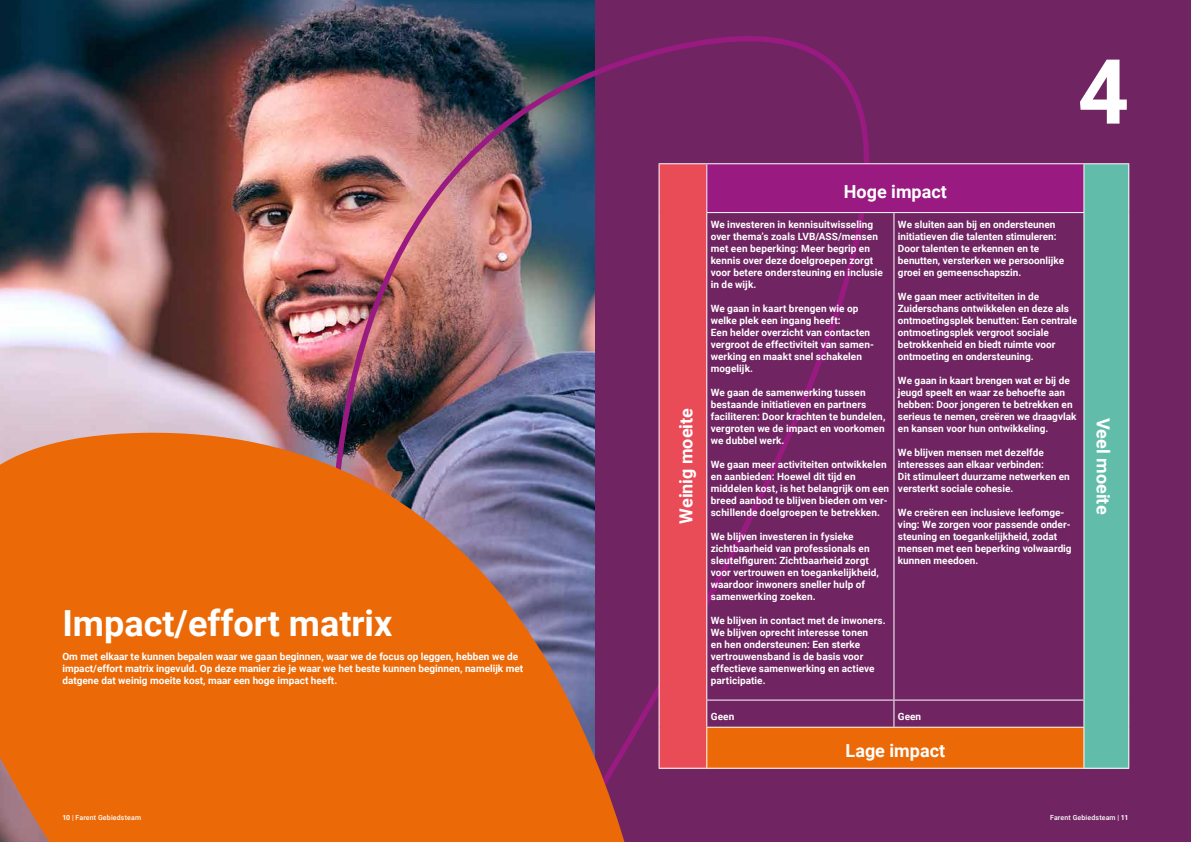
<style>
.page{position:relative;width:1191px;height:842px;background:#fff}
.page>*{position:absolute;margin:0;border:0;box-sizing:border-box;transform-origin:0 0}
.t1{font:700 90px "Roboto";color:#fff}
.t2{font:700 36px "Roboto";color:#fff}
.t3{font:700 18px "Roboto";color:#fff}
.t4{font:700 10px/12px "Roboto";color:#fff}
.t5{font:500 7px "Roboto";letter-spacing:.02em;color:#fff}
.s1{font-weight:700}
.s2{font-weight:400}
</style>
<div class="page">
<img style="left:0;top:0;width:110px;height:422px">
<img style="left:110px;top:0;width:1081px;height:842px">
<svg style="left:0;top:422px;width:810px;height:420px;background:#c15c2f"></svg>
<div style="left:659px;top:164px;width:48px;height:604px;background:#e94b57"></div>
<div style="left:707px;top:164px;width:377px;height:49px;background:#991a81"></div>
<div style="left:1084px;top:164px;width:44px;height:604px;background:#61bdaa"></div>
<div style="left:707px;top:727px;width:377px;height:41px;background:#ec6907"></div>
<hr style="left:707px;top:768px;width:187px;height:1px;background:#fff">
<hr style="left:894px;top:768px;width:190px;height:1px;background:#fff">
<hr style="left:706px;top:700px;width:188px;height:1px;background:#fff">
<hr style="left:706px;top:727px;width:188px;height:1px;background:#fff">
<hr style="left:707px;top:163px;width:187px;height:1px;background:#fff">
<hr style="left:894px;top:163px;width:190px;height:1px;background:#fff">
<hr style="left:706px;top:212px;width:188px;height:1px;background:#fff">
<hr style="left:658px;top:163px;width:49px;height:1px;background:#fff">
<hr style="left:658px;top:164px;width:1px;height:49px;background:#fff">
<hr style="left:706px;top:164px;width:1px;height:48px;background:#fff">
<hr style="left:658px;top:213px;width:1px;height:487px;background:#fff">
<hr style="left:706px;top:213px;width:1px;height:487px;background:#fff">
<svg style="left:658px;top:700px;width:1px;height:27px"></svg>
<svg style="left:706px;top:701px;width:1px;height:26px"></svg>
<hr style="left:658px;top:727px;width:1px;height:41px;background:#fff">
<hr style="left:706px;top:728px;width:1px;height:40px;background:#fff">
<hr style="left:658px;top:768px;width:49px;height:1px;background:#fff">
<hr style="left:1084px;top:163px;width:45px;height:1px;background:#fff">
<hr style="left:1083px;top:164px;width:1px;height:48px;background:#fff">
<hr style="left:1128px;top:164px;width:1px;height:49px;background:#fff">
<hr style="left:1128px;top:213px;width:1px;height:487px;background:#fff">
<svg style="left:1128px;top:700px;width:1px;height:27px"></svg>
<hr style="left:1083px;top:728px;width:1px;height:40px;background:#fff">
<hr style="left:1128px;top:727px;width:1px;height:41px;background:#fff">
<hr style="left:1084px;top:768px;width:45px;height:1px;background:#fff">
<hr style="left:894px;top:212px;width:190px;height:1px;background:#fff">
<hr style="left:893px;top:213px;width:1px;height:487px;background:#fff">
<hr style="left:1083px;top:213px;width:1px;height:487px;background:#fff">
<hr style="left:894px;top:700px;width:190px;height:1px;background:#fff">
<svg style="left:893px;top:701px;width:1px;height:26px"></svg>
<svg style="left:1083px;top:701px;width:1px;height:26px"></svg>
<hr style="left:894px;top:727px;width:190px;height:1px;background:#fff">
<h2 class="t2" style="left:62px;top:598px;width:332px">Impact/effort matrix</h2>
<p class="t4" style="left:62px;top:650px;width:462px">Om met elkaar te kunnen bepalen waar we gaan beginnen, waar we de focus op leggen, hebben we de impact/effort matrix ingevuld. Op deze manier zie je waar we het beste kunnen beginnen, namelijk met datgene dat weinig moeite kost, maar een hoge impact heeft.</p>
<h1 class="t1" style="left:1077px;top:29px;width:53px">4</h1>
<h3 class="t3" style="left:673px;top:524px;width:117px;rotate:-90deg">Weinig moeite</h3>
<h3 class="t3" style="left:844px;top:179px;width:104px">Hoge impact</h3>
<p class="t4" style="left:711px;top:218px;width:174px">We investeren in kennisuitwisseling over thema’s zoals LVB/ASS/mensen met een beperking: Meer begrip en kennis over deze doelgroepen zorgt voor betere ondersteuning en inclusie in de wijk.</p>
<p class="t4" style="left:711px;top:302px;width:165px">We gaan in kaart brengen wie op welke plek een ingang heeft:<br>Een helder overzicht van contacten vergroot de effectiviteit van samen&shy;werking en maakt snel schakelen mogelijk.</p>
<p class="t4" style="left:711px;top:386px;width:176px">We gaan de samenwerking tussen bestaande initiatieven en partners faciliteren: Door krachten te bundelen, vergroten we de impact en voorkomen we dubbel werk.</p>
<p class="t4" style="left:711px;top:458px;width:180px">We gaan meer activiteiten ontwikkelen en aanbieden: Hoewel dit tijd en middelen kost, is het belangrijk om een breed aanbod te blijven bieden om ver&shy;schillende doelgroepen te betrekken.</p>
<p class="t4" style="left:711px;top:530px;width:170px">We blijven investeren in fysieke zichtbaarheid van professionals en sleutelfiguren: Zichtbaarheid zorgt voor vertrouwen en toegankelijkheid, waardoor inwoners sneller hulp of samenwerking zoeken.</p>
<p class="t4" style="left:711px;top:614px;width:176px">We blijven in contact met de inwoners.<br>We blijven oprecht interesse tonen<br>en hen ondersteunen: Een sterke vertrouwensband is de basis voor effectieve samenwerking en actieve participatie.</p>
<p class="t4" style="left:898px;top:218px;width:168px">We sluiten aan bij en ondersteunen initiatieven die talenten stimuleren:<br>Door talenten te erkennen en te benutten, versterken we persoonlijke groei en gemeenschapszin.</p>
<p class="t4" style="left:898px;top:290px;width:181px">We gaan meer activiteiten in de Zuiderschans ontwikkelen en deze als ontmoetingsplek benutten: Een centrale ontmoetingsplek vergroot sociale betrokkenheid en biedt ruimte voor ontmoeting en ondersteuning.</p>
<p class="t4" style="left:898px;top:374px;width:180px">We gaan in kaart brengen wat er bij de jeugd speelt en waar ze behoefte aan hebben: Door jongeren te betrekken en serieus te nemen, creëren we draagvlak en kansen voor hun ontwikkeling.</p>
<p class="t4" style="left:898px;top:446px;width:173px">We blijven mensen met dezelfde interesses aan elkaar verbinden:<br>Dit stimuleert duurzame netwerken en versterkt sociale cohesie.</p>
<p class="t4" style="left:898px;top:506px;width:175px">We creëren een inclusieve leefomge&shy;ving: We zorgen voor passende onder&shy;steuning en toegankelijkheid, zodat mensen met een beperking volwaardig kunnen meedoen.</p>
<p class="t4" style="left:711px;top:710px;width:25px">Geen</p>
<p class="t4" style="left:898px;top:710px;width:25px">Geen</p>
<h3 class="t3" style="left:845px;top:738px;width:101px">Lage impact</h3>
<h3 class="t3" style="left:1116px;top:418px;width:98px;rotate:90deg">Veel moeite</h3>
<p class="t5" style="left:62px;top:812px;width:80px"><span class="s1">10</span> <span class="s2">|</span> Farent Gebiedsteam</p>
<p class="t5" style="left:1050px;top:812px;width:80px">Farent Gebiedsteam | <span class="s1">11</span></p>
</div>
